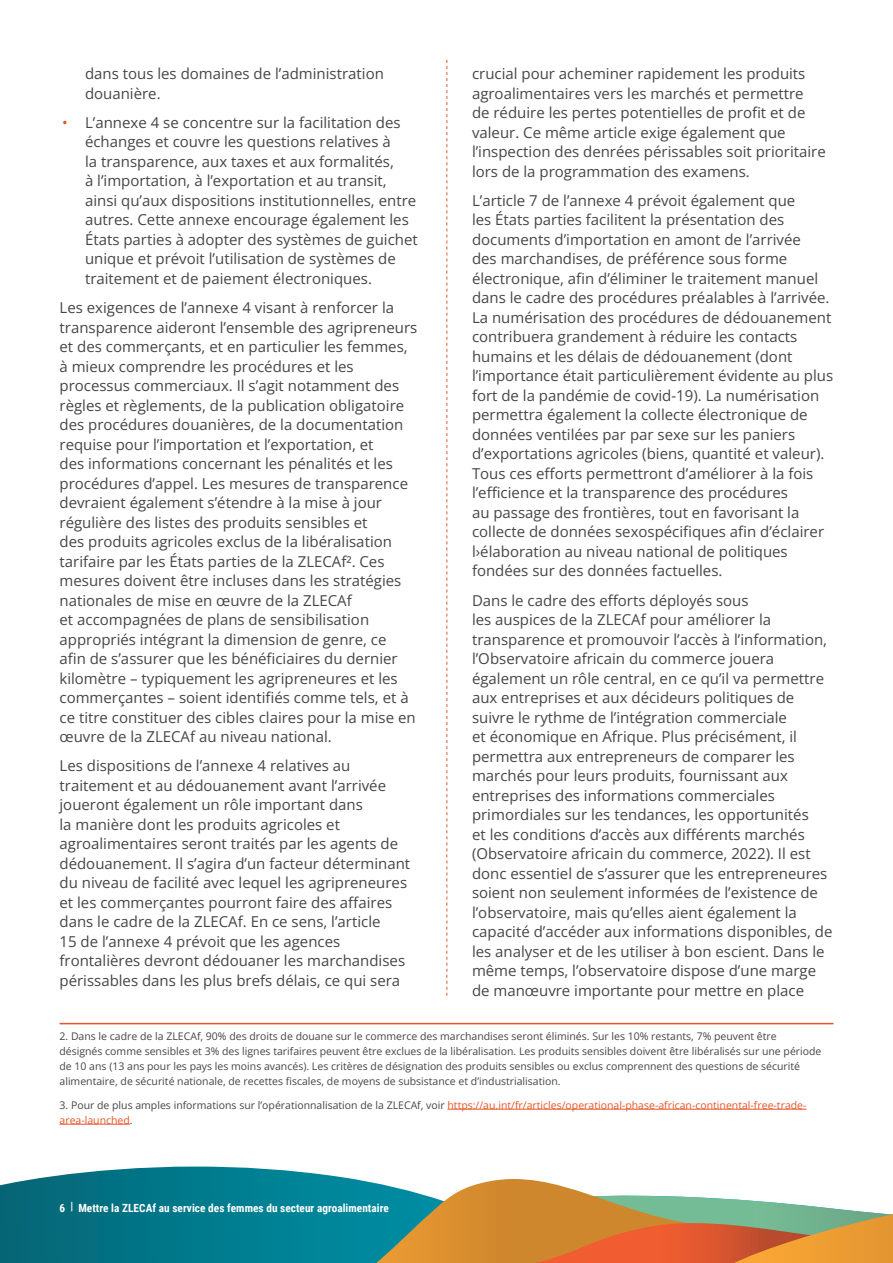
<style>
.page{position:relative;width:893px;height:1263px;background:#fff}
.page>*{position:absolute;margin:0;border:0;box-sizing:border-box;transform-origin:0 0}
.body_text_A{font:15px/19.5px "Open Sans";color:#474546}
.t1{font:700 11.25px "Roboto Condensed";letter-spacing:.005em;color:#fff}
.Footnote_A{font:10.5px/15px "Open Sans";color:#474546}
.Footnote_A-2{font:10.5px/15px "Open Sans";color:#e95427}
.s1{color:#e95427}
.s2{color:#474546}
</style>
<div class="page">
<hr style="left:447px;top:1109px;width:359px;height:1px;background:#e95427">
<hr style="left:60px;top:1124px;width:70px;height:1px;background:#e95427">
<hr style="left:60px;top:1023px;width:773px;height:1px;background:#e95427">
<svg style="left:0;top:1166px;width:353px;height:97px;background:#107f90"></svg>
<svg style="left:352px;top:1179px;width:541px;height:84px"></svg>
<svg style="left:446px;top:60px;width:1px;height:936px"></svg>
<p class="body_text_A" style="left:85px;top:63px;width:300px">dans tous les domaines de l’administration douanière.</p>
<p class="body_text_A" style="left:85px;top:112px;width:334px;text-indent:-23px"><span class="s1">•</span> L’annexe 4 se concentre sur la facilitation des échanges et couvre les questions relatives à<br>la transparence, aux taxes et aux formalités,<br>à l’importation, à l’exportation et au transit, ainsi qu’aux dispositions institutionnelles, entre autres. Cette annexe encourage également les États parties à adopter des systèmes de guichet unique et prévoit l’utilisation de systèmes de traitement et de paiement électroniques.</p>
<p class="body_text_A" style="left:60px;top:297px;width:359px">Les exigences de l’annexe 4 visant à renforcer la transparence aideront l’ensemble des agripreneurs et des commerçants, et en particulier les femmes, à mieux comprendre les procédures et les processus commerciaux. Il s’agit notamment des règles et règlements, de la publication obligatoire des procédures douanières, de la documentation requise pour l’importation et l’exportation, et<br>des informations concernant les pénalités et les procédures d’appel. Les mesures de transparence devraient également s’étendre à la mise à jour régulière des listes des produits sensibles et<br>des produits agricoles exclus de la libéralisation tarifaire par les États parties de la ZLECAf2. Ces mesures doivent être incluses dans les stratégies nationales de mise en œuvre de la ZLECAf<br>et accompagnées de plans de sensibilisation appropriés intégrant la dimension de genre, ce<br>afin de s’assurer que les bénéficiaires du dernier kilomètre – typiquement les agripreneures et les commerçantes – soient identifiés comme tels, et à ce titre constituer des cibles claires pour la mise en œuvre de la ZLECAf au niveau national.</p>
<p class="body_text_A" style="left:60px;top:756px;width:352px">Les dispositions de l’annexe 4 relatives au traitement et au dédouanement avant l’arrivée joueront également un rôle important dans<br>la manière dont les produits agricoles et agroalimentaires seront traités par les agents de dédouanement. Il s’agira d’un facteur déterminant du niveau de facilité avec lequel les agripreneures et les commerçantes pourront faire des affaires dans le cadre de la ZLECAf. En ce sens, l’article<br>15 de l’annexe 4 prévoit que les agences frontalières devront dédouaner les marchandises périssables dans les plus brefs délais, ce qui sera</p>
<p class="body_text_A" style="left:472px;top:63px;width:355px">crucial pour acheminer rapidement les produits agroalimentaires vers les marchés et permettre<br>de réduire les pertes potentielles de profit et de valeur. Ce même article exige également que l’inspection des denrées périssables soit prioritaire lors de la programmation des examens.</p>
<p class="body_text_A" style="left:472px;top:190px;width:363px">L’article 7 de l’annexe 4 prévoit également que<br>les États parties facilitent la présentation des documents d’importation en amont de l’arrivée<br>des marchandises, de préférence sous forme électronique, afin d’éliminer le traitement manuel dans le cadre des procédures préalables à l’arrivée.<br>La numérisation des procédures de dédouanement contribuera grandement à réduire les contacts humains et les délais de dédouanement (dont l’importance était particulièrement évidente au plus fort de la pandémie de covid-19). La numérisation permettra également la collecte électronique de données ventilées par par sexe sur les paniers d’exportations agricoles (biens, quantité et valeur).<br>Tous ces efforts permettront d’améliorer à la fois l’efficience et la transparence des procédures<br>au passage des frontières, tout en favorisant la collecte de données sexospécifiques afin d’éclairer l›élaboration au niveau national de politiques fondées sur des données factuelles.</p>
<p class="body_text_A" style="left:472px;top:590px;width:362px">Dans le cadre des efforts déployés sous<br>les auspices de la ZLECAf pour améliorer la transparence et promouvoir l’accès à l’information, l’Observatoire africain du commerce jouera également un rôle central, en ce qu’il va permettre aux entreprises et aux décideurs politiques de suivre le rythme de l’intégration commerciale<br>et économique en Afrique. Plus précisément, il permettra aux entrepreneurs de comparer les marchés pour leurs produits, fournissant aux entreprises des informations commerciales primordiales sur les tendances, les opportunités<br>et les conditions d’accès aux différents marchés (Observatoire africain du commerce, 2022). Il est donc essentiel de s’assurer que les entrepreneures soient non seulement informées de l’existence de l’observatoire, mais qu’elles aient également la capacité d’accéder aux informations disponibles, de les analyser et de les utiliser à bon escient. Dans le même temps, l’observatoire dispose d’une marge de manœuvre importante pour mettre en place</p>
<p class="Footnote_A" style="left:60px;top:1028px;width:763px">2. Dans le cadre de la ZLECAf, 90% des droits de douane sur le commerce des marchandises seront éliminés. Sur les 10% restants, 7% peuvent être désignés comme sensibles et 3% des lignes tarifaires peuvent être exclues de la libéralisation. Les produits sensibles doivent être libéralisés sur une période de 10 ans (13 ans pour les pays les moins avancés). Les critères de désignation des produits sensibles ou exclus comprennent des questions de sécurité alimentaire, de sécurité nationale, de recettes fiscales, de moyens de subsistance et d’industrialisation.</p>
<p class="Footnote_A-2" style="left:60px;top:1097px;width:748px"><span class="s2">3. Pour de plus amples informations sur l’opérationnalisation de la ZLECAf, voir</span> https://au.int/fr/articles/operational-phase-african-continental-free-trade&shy;area-launched<span class="s2">.</span></p>
<p class="t1" style="left:60px;top:1200px;width:331px">6 | Mettre la ZLECAf au service des femmes du secteur agroalimentaire</p>
</div>
